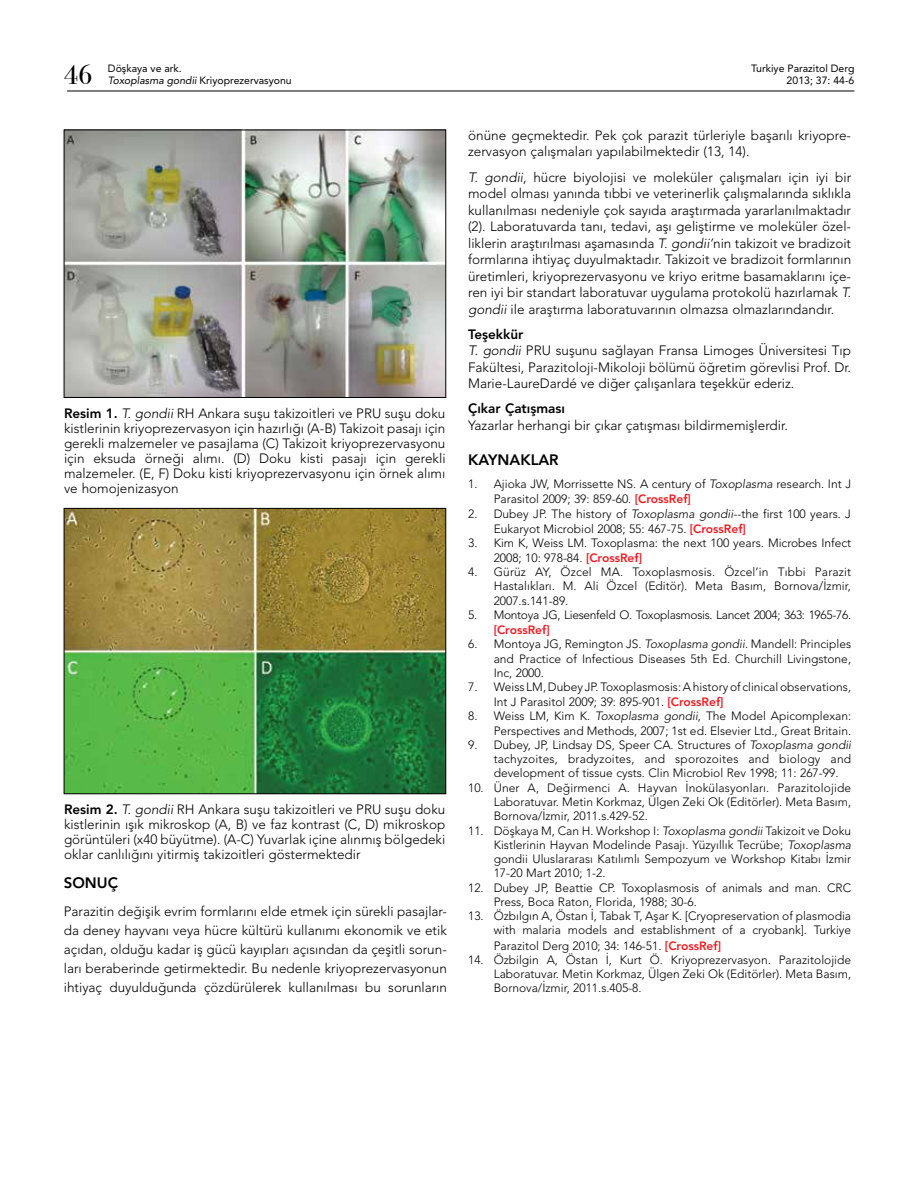
<style>
.page{position:relative;width:915px;height:1191px;background:#fff}
.page>*{position:absolute;margin:0;border:0;box-sizing:border-box;transform-origin:0 0}
.t1{font:27px "Bodoni Svty Two ITCTT Book";color:#000}
.t2{font:800 15px "Avenir LT Std";color:#000}
.t3{font:300 13.5px/16.5px "Avenir LT Std";color:#000;text-align:justify}
.t4{font:800 13.5px "Avenir LT Std";color:#000}
.t5{font:300 12px/14.2px "Avenir LT Std";color:#000;text-align:justify}
.t6{font:300 12px "Avenir LT Std";letter-spacing:-.025em;color:#000}
.t7{font:800 12px "Avenir LT Std";color:#ed1d24}
.t8{font:10.5px/12.8px "Avenir LT Std";color:#000;text-align:right}
.s1{font-style:italic}
.s2{font-weight:800}
.s3{font-weight:800;color:#ed1d24}
</style>
<div class="page">
<img style="left:66px;top:510px;width:378px;height:282px">
<div style="left:64px;top:508px;width:382px;height:286px;border:1px solid #000"></div>
<hr style="left:67px;top:91px;width:787px;height:1px;background:#000">
<img style="left:66px;top:132px;width:378px;height:264px">
<div style="left:64px;top:130px;width:382px;height:268px;border:1px solid #000"></div>
<p class="t8" style="left:108px;top:62px;width:75px">Döşkaya ve ark.</p>
<h1 class="t1" style="left:64px;top:53px;width:30px">46</h1>
<p class="t8" style="left:108px;top:74px;width:185px"><span class="s1">Toxoplasma gondii</span> Kriyoprezervasyonu</p>
<p class="t3" style="left:64px;top:406px;width:383px;line-height:15px"><span class="s2">Resim 1.</span> <span class="s1">T. gondii</span> RH Ankara suşu takizoitleri ve PRU suşu doku kistlerinin kriyoprezervasyon için hazırlığı (A-B) Takizoit pasajı için gerekli malzemeler ve pasajlama (C) Takizoit kriyoprezervasyonu için eksuda örneği alımı. (D) Doku kisti pasajı için gerekli malzemeler. (E, F) Doku kisti kriyoprezervasyonu için örnek alımı ve homojenizasyon</p>
<p class="t3" style="left:64px;top:802px;width:383px;line-height:15px"><span class="s2">Resim 2.</span> <span class="s1">T. gondii</span> RH Ankara suşu takizoitleri ve PRU suşu doku kistlerinin ışık mikroskop (A, B) ve faz kontrast (C, D) mikroskop görüntüleri (x40 büyütme). (A-C) Yuvarlak içine alınmış bölgedeki oklar canlılığını yitirmiş takizoitleri göstermektedir</p>
<p class="t2" style="left:64px;top:874px;width:56px">SONUÇ</p>
<p class="t3" style="left:64px;top:901px;width:384px;line-height:19px">Parazitin değişik evrim formlarını elde etmek için sürekli pasajlar&shy;da deney hayvanı veya hücre kültürü kullanımı ekonomik ve etik açıdan, olduğu kadar iş gücü kayıpları açısından da çeşitli sorun&shy;ları beraberinde getirmektedir. Bu nedenle kriyoprezervasyonun ihtiyaç duyulduğunda çözdürülerek kullanılması bu sorunların</p>
<p class="t8" style="left:751px;top:62px;width:105px">Turkiye Parazitol Derg<br>2013; 37: 44-6</p>
<p class="t3" style="left:468px;top:127px;width:384px">önüne geçmektedir. Pek çok parazit türleriyle başarılı kriyopre&shy;zervasyon çalışmaları yapılabilmektedir (13, 14).</p>
<p class="t3" style="left:468px;top:168px;width:384px"><span class="s1">T. gondii</span>, hücre biyolojisi ve moleküler çalışmaları için iyi bir model olması yanında tıbbi ve veterinerlik çalışmalarında sıklıkla kullanılması nedeniyle çok sayıda araştırmada yararlanılmaktadır (2). Laboratuvarda tanı, tedavi, aşı geliştirme ve moleküler özel&shy;liklerin araştırılması aşamasında <span class="s1">T. gondii’</span>nin takizoit ve bradizoit formlarına ihtiyaç duyulmaktadır. Takizoit ve bradizoit formlarının üretimleri, kriyoprezervasyonu ve kriyo eritme basamaklarını içe&shy;ren iyi bir standart laboratuvar uygulama protokolü hazırlamak <span class="s1">T. gondii</span> ile araştırma laboratuvarının olmazsa olmazlarındandır.</p>
<p class="t3" style="left:468px;top:326px;width:384px;text-align:left"><span class="s2">Teşekkür<br></span><span class="s1">T. gondii</span> PRU suşunu sağlayan Fransa Limoges Üniversitesi Tıp Fakültesi, Parazitoloji-Mikoloji bölümü öğretim görevlisi Prof. Dr.<br>Marie-LaureDardé ve diğer çalışanlara teşekkür ederiz.</p>
<p class="t4" style="left:468px;top:400px;width:98px">Çıkar Çatışması</p>
<p class="t3" style="left:468px;top:417px;width:321px">Yazarlar herhangi bir çıkar çatışması bildirmemişlerdir.</p>
<p class="t2" style="left:468px;top:450px;width:92px">KAYNAKLAR</p>
<p class="t5" style="left:493px;top:476px;width:359px;line-height:15px;text-indent:-26px">1. Ajioka JW, Morrissette NS. A century of <span class="s1">Toxoplasma</span> research. Int J<br>Parasitol 2009; 39: 859-60. <span class="s3">[CrossRef]</span></p>
<p class="t5" style="left:493px;top:506px;width:359px;line-height:15px;text-indent:-26px">2. Dubey JP. The history of <span class="s1">Toxoplasma gondii</span>--the first 100 years. J<br>Eukaryot Microbiol 2008; 55: 467-75. <span class="s3">[CrossRef]</span></p>
<p class="t5" style="left:493px;top:535px;width:359px;line-height:15px;text-indent:-26px">3. Kim K, Weiss LM. Toxoplasma: the next 100 years. Microbes Infect<br>2008; 10: 978-84. <span class="s3">[CrossRef]</span></p>
<p class="t5" style="left:493px;top:565px;width:359px;text-indent:-26px">4. Gürüz AY, Özcel MA. Toxoplasmosis. Özcel’in Tıbbi Parazit Hastalıkları. M. Ali Özcel (Editör). Meta Basım, Bornova/İzmir, 2007.s.141-89.</p>
<p class="t6" style="left:468px;top:607px;width:384px">5. Montoya JG, Liesenfeld O. Toxoplasmosis. Lancet 2004; 363: 1965-76.</p>
<p class="t7" style="left:493px;top:622px;width:57px">[CrossRef]</p>
<p class="t5" style="left:493px;top:637px;width:359px;text-indent:-26px">6. Montoya JG, Remington JS. <span class="s1">Toxoplasma gondii</span>. Mandell: Principles and Practice of Infectious Diseases 5th Ed. Churchill Livingstone, Inc, 2000.</p>
<p class="t5" style="left:493px;top:679px;width:359px;line-height:15px;text-indent:-26px">7. Weiss LM, Dubey JP. Toxoplasmosis: A history of clinical observations,<br>Int J Parasitol 2009; 39: 895-901. <span class="s3">[CrossRef]</span></p>
<p class="t5" style="left:468px;top:709px;width:384px;text-align:right">8. Weiss LM, Kim K. <span class="s1">Toxoplasma gondii</span>, The Model Apicomplexan:<br>Perspectives and Methods, 2007; 1st ed. Elsevier Ltd., Great Britain.</p>
<p class="t5" style="left:493px;top:737px;width:359px;text-indent:-26px">9. Dubey, JP, Lindsay DS, Speer CA. Structures of <span class="s1">Toxoplasma gondii </span>tachyzoites, bradyzoites, and sporozoites and biology and development of tissue cysts. Clin Microbiol Rev 1998; 11: 267-99.</p>
<p class="t5" style="left:493px;top:780px;width:359px;text-indent:-26px">10. Üner A, Değirmenci A. Hayvan İnokülasyonları. Parazitolojide Laboratuvar. Metin Korkmaz, Ülgen Zeki Ok (Editörler). Meta Basım, Bornova/İzmir, 2011.s.429-52.</p>
<p class="t5" style="left:493px;top:823px;width:359px;text-indent:-26px">11. Döşkaya M, Can H. Workshop I: <span class="s1">Toxoplasma gondii</span> Takizoit ve Doku Kistlerinin Hayvan Modelinde Pasajı. Yüzyıllık Tecrübe; <span class="s1">Toxoplasma </span>gondii Uluslararası Katılımlı Sempozyum ve Workshop Kitabı İzmir 17-20 Mart 2010; 1-2.</p>
<p class="t5" style="left:493px;top:880px;width:359px;text-indent:-26px">12. Dubey JP, Beattie CP. Toxoplasmosis of animals and man. CRC<br>Press, Boca Raton, Florida, 1988; 30-6.</p>
<p class="t5" style="left:493px;top:908px;width:359px;line-height:14.7px;text-indent:-26px">13. Özbılgın A, Östan İ, Tabak T, Aşar K. [Cryopreservation of plasmodia with malaria models and establishment of a cryobank]. Turkiye Parazitol Derg 2010; 34: 146-51. <span class="s3">[CrossRef]</span></p>
<p class="t5" style="left:493px;top:952px;width:359px;text-indent:-26px">14. Özbilgin A, Östan İ, Kurt Ö. Kriyoprezervasyon. Parazitolojide Laboratuvar. Metin Korkmaz, Ülgen Zeki Ok (Editörler). Meta Basım, Bornova/İzmir, 2011.s.405-8.</p>
</div>
